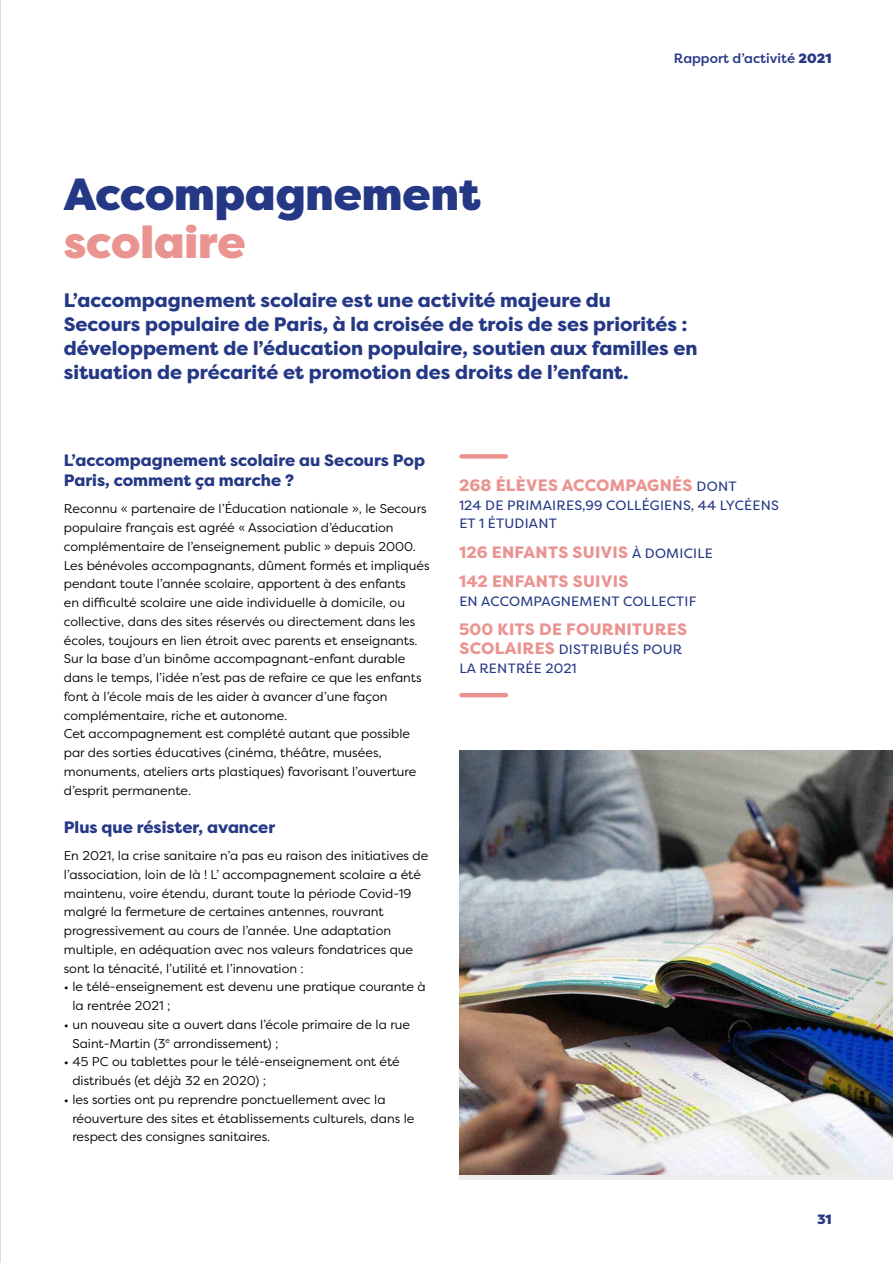
<style>
.page{position:relative;width:893px;height:1263px;background:#fff}
.page>*{position:absolute;margin:0;border:0;box-sizing:border-box;transform-origin:0 0}
.t1{font:900 45px "Filson Pro";color:#253885}
.t2{font:900 45px "Filson Pro";color:#ea9491}
.t3{font:800 19.5px/24px "Filson Pro";color:#253885}
.t4{font:800 16.5px/29.4px "Filson Pro";letter-spacing:.02em;color:#ea9491}
.t5{font:800 16.5px/19.5px "Filson Pro";color:#253885}
.t6{font:13.5px/18.8px "Filson Pro";letter-spacing:.02em;color:#253885}
.t7{font:500 13.5px "Filson Pro";color:#253885}
.t8{font:900 13.5px "Filson Pro";color:#253885}
.t9{font:12.75px/18.8px "Filson Pro";color:#000}
.s1{font-weight:900}
.s2{font-weight:400;font-size:13.5px;color:#253885}
.s3{font-weight:800;font-size:16.5px;color:#ea9491}
</style>
<div class="page">
<img style="left:0;top:0;width:1px;height:1263px">
<hr style="left:461px;top:693px;width:45px;height:4px;background:#ea9491">
<div style="left:461px;top:454px;width:45px;height:5px;background:#ea9491"></div>
<img style="left:459px;top:750px;width:434px;height:425px">
<p class="t7" style="left:674px;top:49px;width:159px">Rapport d’activité <span class="s1">2021</span></p>
<h1 class="t1" style="left:64px;top:166px;width:418px">Accompagnement</h1>
<h1 class="t2" style="left:64px;top:214px;width:183px">scolaire</h1>
<p class="t3" style="left:64px;top:288px;width:635px">L’accompagnement scolaire est une activité majeure du<br>Secours populaire de Paris, à la croisée de trois de ses priorités : développement de l’éducation populaire, soutien aux familles en situation de précarité et promotion des droits de l’enfant.</p>
<p class="t5" style="left:64px;top:451px;width:363px">L’accompagnement scolaire au Secours Pop<br>Paris, comment ça marche ?</p>
<p class="t9" style="left:64px;top:499px;width:367px">Reconnu « partenaire de l’Éducation nationale », le Secours populaire français est agréé « Association d’éducation complémentaire de l’enseignement public » depuis 2000.<br>Les bénévoles accompagnants, dûment formés et impliqués pendant toute l’année scolaire, apportent à des enfants<br>en difficulté scolaire une aide individuelle à domicile, ou collective, dans des sites réservés ou directement dans les écoles, toujours en lien étroit avec parents et enseignants.<br>Sur la base d’un binôme accompagnant-enfant durable dans le temps, l’idée n’est pas de refaire ce que les enfants font à l’école mais de les aider à avancer d’une façon complémentaire, riche et autonome.<br>Cet accompagnement est complété autant que possible par des sorties éducatives (cinéma, théâtre, musées, monuments, ateliers arts plastiques) favorisant l’ouverture d’esprit permanente.</p>
<p class="t5" style="left:64px;top:817px;width:213px">Plus que résister, avancer</p>
<p class="t9" style="left:64px;top:846px;width:366px">En 2021, la crise sanitaire n’a pas eu raison des initiatives de l’association, loin de là ! L’ accompagnement scolaire a été maintenu, voire étendu, durant toute la période Covid-19 malgré la fermeture de certaines antennes, rouvrant progressivement au cours de l’année. Une adaptation multiple, en adéquation avec nos valeurs fondatrices que sont la ténacité, l’utilité et l’innovation :</p>
<p class="t9" style="left:72px;top:977px;width:355px;text-indent:-9px">• le télé-enseignement est devenu une pratique courante à la rentrée 2021 ;</p>
<p class="t9" style="left:72px;top:1015px;width:339px;text-indent:-9px">• un nouveau site a ouvert dans l’école primaire de la rue<br>Saint-Martin (3<sup>e</sup> arrondissement) ;</p>
<p class="t9" style="left:72px;top:1052px;width:329px;text-indent:-9px">• 45 PC ou tablettes pour le télé-enseignement ont été distribués (et déjà 32 en 2020) ;</p>
<p class="t9" style="left:72px;top:1090px;width:344px;text-indent:-9px">• les sorties ont pu reprendre ponctuellement avec la réouverture des sites et établissements culturels, dans le respect des consignes sanitaires.</p>
<p class="t4" style="left:459px;top:471px;width:279px">268 ÉLÈVES ACCOMPAGNÉS <span class="s2">DONT</span></p>
<p class="t6" style="left:459px;top:495px;width:321px">124 DE PRIMAIRES,99 COLLÉGIENS, 44 LYCÉENS<br>ET 1 ÉTUDIANT</p>
<p class="t4" style="left:459px;top:538px;width:255px">126 ENFANTS SUIVIS <span class="s2">À DOMICILE<br></span>142 ENFANTS SUIVIS</p>
<p class="t6" style="left:459px;top:592px;width:239px">EN ACCOMPAGNEMENT COLLECTIF</p>
<p class="t4" style="left:459px;top:615px;width:229px">500 KITS DE FOURNITURES</p>
<p class="t6" style="left:459px;top:640px;width:224px"><span class="s3">SCOLAIRES</span> DISTRIBUÉS POUR<br>LA RENTRÉE 2021</p>
<p class="t8" style="left:817px;top:1211px;width:16px">31</p>
</div>
